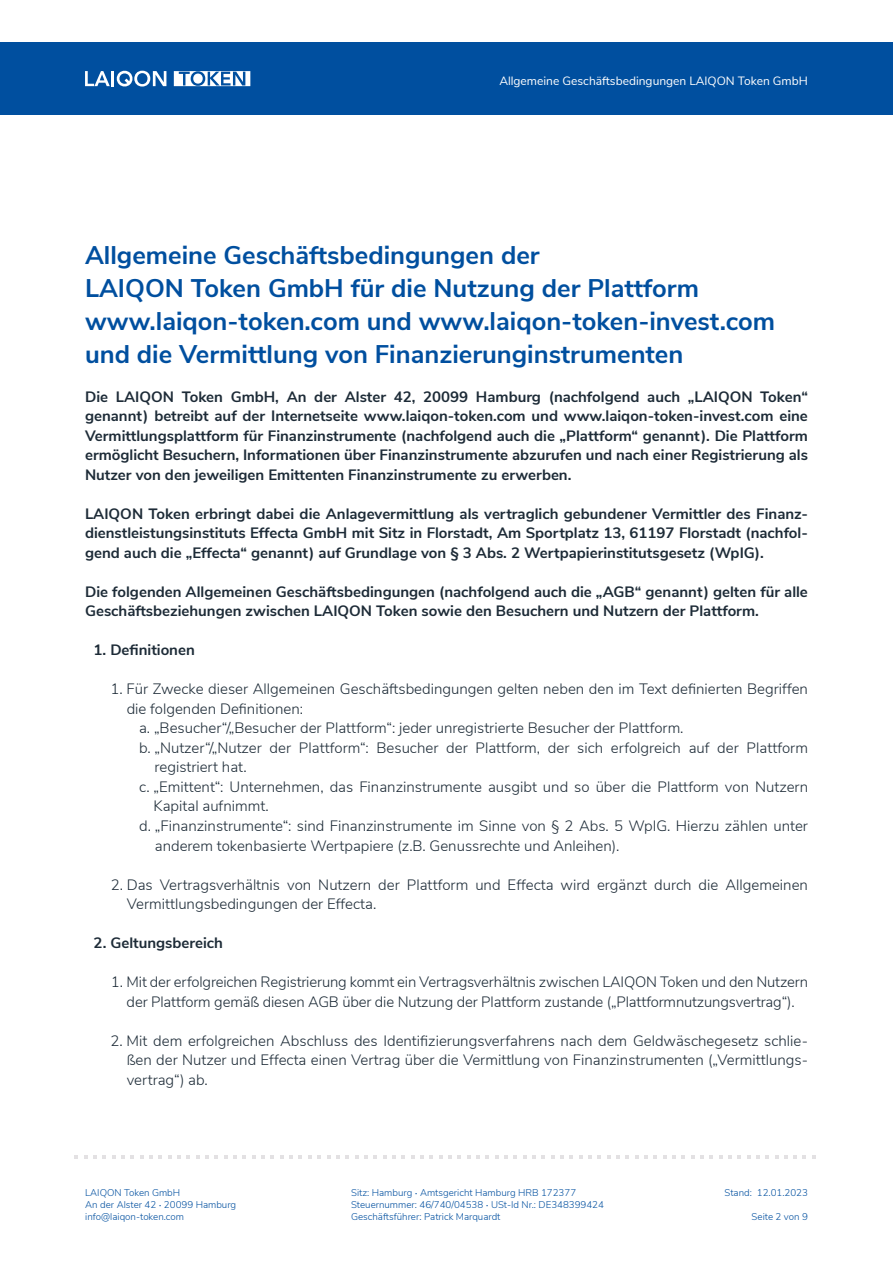
<style>
.page{position:relative;width:893px;height:1263px;background:#fff}
.page>*{position:absolute;margin:0;border:0;box-sizing:border-box;transform-origin:0 0}
.t1{font:700 25.5px/33px "Nunito Sans";color:#004f9f}
.t2{font:300 15px/19.5px "Nunito Sans";color:#1d2b37}
.t3{font:700 15px/19.5px "Nunito Sans";color:#1d2b37;text-align:justify}
.t4{font:12px "Nunito Sans";color:#fff}
.t5{font:300 9.75px/12px "Nunito Sans";color:#004f9f}
.s1{font-size:12.75px}
</style>
<div class="page">
<div style="left:0;top:43px;width:893px;height:72px;background:#004f9f"></div>
<svg style="left:74px;top:1155px;width:4px;height:4px"></svg>
<svg style="left:84px;top:1155px;width:22px;height:4px"></svg>
<svg style="left:112px;top:1155px;width:22px;height:4px"></svg>
<svg style="left:140px;top:1155px;width:22px;height:4px"></svg>
<svg style="left:168px;top:1155px;width:22px;height:4px"></svg>
<svg style="left:196px;top:1155px;width:22px;height:4px"></svg>
<svg style="left:224px;top:1155px;width:22px;height:4px"></svg>
<svg style="left:252px;top:1155px;width:22px;height:4px"></svg>
<svg style="left:280px;top:1155px;width:13px;height:4px"></svg>
<svg style="left:299px;top:1155px;width:3px;height:4px"></svg>
<svg style="left:308px;top:1155px;width:13px;height:4px"></svg>
<svg style="left:327px;top:1155px;width:3px;height:4px"></svg>
<svg style="left:336px;top:1155px;width:13px;height:4px"></svg>
<svg style="left:355px;top:1155px;width:3px;height:4px"></svg>
<svg style="left:364px;top:1155px;width:13px;height:4px"></svg>
<svg style="left:383px;top:1155px;width:3px;height:4px"></svg>
<svg style="left:392px;top:1155px;width:13px;height:4px"></svg>
<svg style="left:411px;top:1155px;width:3px;height:4px"></svg>
<svg style="left:420px;top:1155px;width:13px;height:4px"></svg>
<svg style="left:439px;top:1155px;width:3px;height:4px"></svg>
<svg style="left:448px;top:1155px;width:13px;height:4px"></svg>
<svg style="left:467px;top:1155px;width:3px;height:4px"></svg>
<svg style="left:476px;top:1155px;width:13px;height:4px"></svg>
<svg style="left:495px;top:1155px;width:3px;height:4px"></svg>
<svg style="left:504px;top:1155px;width:13px;height:4px"></svg>
<svg style="left:523px;top:1155px;width:3px;height:4px"></svg>
<svg style="left:532px;top:1155px;width:13px;height:4px"></svg>
<svg style="left:551px;top:1155px;width:22px;height:4px"></svg>
<svg style="left:579px;top:1155px;width:22px;height:4px"></svg>
<svg style="left:607px;top:1155px;width:22px;height:4px"></svg>
<svg style="left:635px;top:1155px;width:22px;height:4px"></svg>
<svg style="left:663px;top:1155px;width:22px;height:4px"></svg>
<svg style="left:691px;top:1155px;width:22px;height:4px"></svg>
<svg style="left:719px;top:1155px;width:22px;height:4px"></svg>
<svg style="left:747px;top:1155px;width:22px;height:4px"></svg>
<svg style="left:775px;top:1155px;width:31px;height:4px"></svg>
<svg style="left:812px;top:1155px;width:4px;height:4px"></svg>
<svg style="left:85px;top:71px;width:25px;height:15px"></svg>
<hr style="left:111px;top:71px;width:3px;height:15px;background:#fff">
<svg style="left:116px;top:70px;width:50px;height:17px"></svg>
<svg style="left:174px;top:71px;width:76px;height:15px"></svg>
<div style="left:193px;top:74px;width:10px;height:10px;background:#fff;border-radius:50%"></div>
<p class="t4" style="left:499px;top:73px;width:310px">Allgemeine Geschäftsbedingungen LAIQON Token GmbH</p>
<h1 class="t1" style="left:85px;top:237px;width:692px">Allgemeine Geschäftsbedingungen der<br>LAIQON Token GmbH für die Nutzung der Plattform www.laiqon-token.com und www.laiqon-token-invest.com und die Vermittlung von Finanzierunginstrumenten</h1>
<p class="t3" style="left:85px;top:386px;width:724px">Die LAIQON Token GmbH, An der Alster 42, 20099 Hamburg (nachfolgend auch „LAIQON Token“ genannt) betreibt auf der Internetseite www.laiqon-token.com und www.laiqon-token-invest.com eine Vermittlungsplattform für Finanzinstrumente (nachfolgend auch die „Plattform“ genannt). Die Plattform ermöglicht Besuchern, Informationen über Finanzinstrumente abzurufen und nach einer Registrierung als Nutzer von den jeweiligen Emittenten Finanzinstrumente zu erwerben.</p>
<p class="t3" style="left:85px;top:503px;width:724px">LAIQON Token erbringt dabei die Anlagevermittlung als vertraglich gebundener Vermittler des Finanz&shy;dienstleistungsinstituts Effecta GmbH mit Sitz in Florstadt, Am Sportplatz 13, 61197 Florstadt (nachfol&shy;gend auch die „Effecta“ genannt) auf Grundlage von § 3 Abs. 2 Wertpapierinstitutsgesetz (WpIG).</p>
<p class="t3" style="left:85px;top:581px;width:724px">Die folgenden Allgemeinen Geschäftsbedingungen (nachfolgend auch die „AGB“ genannt) gelten für alle<br>Geschäftsbeziehungen zwischen LAIQON Token sowie den Besuchern und Nutzern der Plattform.</p>
<p class="t3" style="left:94px;top:640px;width:103px">1. Definitionen</p>
<p class="t2" style="left:111px;top:678px;width:699px">1. Für Zwecke dieser Allgemeinen Geschäftsbedingungen gelten neben den im Text definierten Begriffen</p>
<p class="t2" style="left:127px;top:698px;width:178px">die folgenden Definitionen:</p>
<p class="t2" style="left:139px;top:717px;width:546px">a. „Besucher“/„Besucher der Plattform“: jeder unregistrierte Besucher der Plattform.</p>
<p class="t2" style="left:139px;top:737px;width:670px">b. „Nutzer“/„Nutzer der Plattform“: Besucher der Plattform, der sich erfolgreich auf der Plattform</p>
<p class="t2" style="left:155px;top:756px;width:94px">registriert hat.</p>
<p class="t2" style="left:139px;top:776px;width:670px">c. „Emittent“: Unternehmen, das Finanzinstrumente ausgibt und so über die Plattform von Nutzern</p>
<p class="t2" style="left:154px;top:795px;width:117px">Kapital aufnimmt.</p>
<p class="t2" style="left:139px;top:815px;width:670px">d. „Finanzinstrumente“: sind Finanzinstrumente im Sinne von § 2 Abs. 5 WpIG. Hierzu zählen unter</p>
<p class="t2" style="left:155px;top:834px;width:466px">anderem tokenbasierte Wertpapiere (z.B. Genussrechte und Anleihen).</p>
<p class="t2" style="left:127px;top:873px;width:683px;text-indent:-16px">2. Das Vertragsverhältnis von Nutzern der Plattform und Effecta wird ergänzt durch die Allgemeinen<br>Vermittlungsbedingungen der Effecta.</p>
<p class="t3" style="left:94px;top:932px;width:131px">2. Geltungsbereich</p>
<p class="t2" style="left:111px;top:971px;width:699px;text-align:center">1. Mit der erfolgreichen Registrierung kommt ein Vertragsverhältnis zwischen LAIQON Token und den Nutzern der Plattform gemäß diesen AGB über die Nutzung der Plattform zustande („Plattformnutzungsvertrag“).</p>
<p class="t2" style="left:127px;top:1029px;width:683px;text-align:justify;text-indent:-16px">2. Mit dem erfolgreichen Abschluss des Identifizierungsverfahrens nach dem Geldwäschegesetz schlie&shy;ßen der Nutzer und Effecta einen Vertrag über die Vermittlung von Finanzinstrumenten („Vermittlungs&shy;vertrag“) ab.</p>
<p class="t5" style="left:85px;top:1186px;width:152px">LAIQON Token GmbH<br>An der Alster 42 <span class="s1">·</span> 20099 Hamburg info@laiqon-token.com</p>
<p class="t5" style="left:351px;top:1186px;width:254px">Sitz: Hamburg <span class="s1">·</span> Amtsgericht Hamburg HRB 172377<br>Steuernummer: 46/740/04538 <span class="s1">·</span> USt-Id Nr.: DE348399424<br>Geschäftsführer: Patrick Marquardt</p>
<p class="t5" style="left:724px;top:1186px;width:85px">Stand: 12.01.2023</p>
<p class="t5" style="left:752px;top:1210px;width:58px">Seite 2 von 9</p>
</div>
